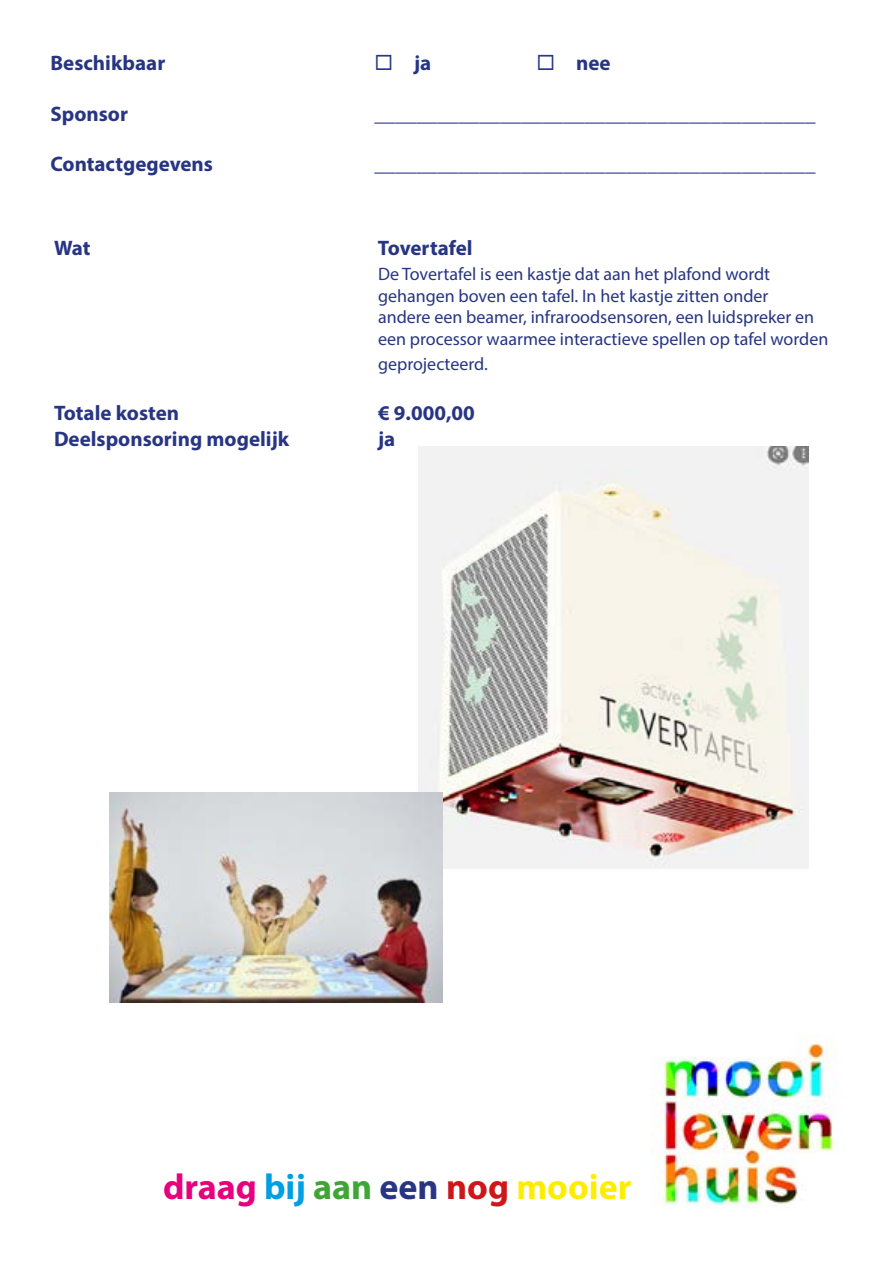
<style>
.page{position:relative;width:893px;height:1263px;background:#fff}
.page>*{position:absolute;margin:0;border:0;box-sizing:border-box;transform-origin:0 0}
.t1{font:700 36px "Myriad Pro";color:#ffed00}
.t2{font:700 21px "Myriad Pro";color:#283583}
.t3{font:18px/21.6px "Myriad Pro";color:#283583}
.s1{color:#e6007d}
.s2{color:#009fe3}
.s3{color:#3fa535}
.s4{color:#283583}
.s5{color:#cd1719}
</style>
<div class="page">
<img style="left:652px;top:1039px;width:183px;height:168px">
<img style="left:419px;top:446px;width:390px;height:422px">
<img style="left:109px;top:792px;width:334px;height:210px">
<p class="t2" style="left:50px;top:49px;width:116px">Beschikbaar</p>
<p class="t2" style="left:374px;top:49px;width:58px">◻ ja</p>
<p class="t2" style="left:536px;top:49px;width:76px">◻ nee</p>
<p class="t2" style="left:50px;top:100px;width:79px">Sponsor</p>
<p class="t2" style="left:374px;top:100px;width:442px">__________________________________________</p>
<p class="t2" style="left:50px;top:150px;width:164px">Contactgegevens</p>
<p class="t2" style="left:374px;top:150px;width:443px">__________________________________________</p>
<p class="t2" style="left:54px;top:234px;width:38px">Wat</p>
<p class="t2" style="left:378px;top:234px;width:96px">Tovertafel</p>
<p class="t3" style="left:378px;top:263px;width:452px">De Tovertafel is een kastje dat aan het plafond wordt gehangen boven een tafel. In het kastje zitten onder<br>andere een beamer, infraroodsensoren, een luidspreker en een processor waarmee interactieve spellen op tafel worden</p>
<p class="t3" style="left:378px;top:353px;width:111px">geprojecteerd.</p>
<p class="t2" style="left:54px;top:400px;width:127px">Totale kosten</p>
<p class="t2" style="left:378px;top:400px;width:98px">€ 9.000,00</p>
<p class="t2" style="left:54px;top:425px;width:237px">Deelsponsoring mogelijk</p>
<p class="t2" style="left:378px;top:425px;width:19px">ja</p>
<h1 class="t1" style="left:163px;top:1163px;width:470px"><span class="s1">draag</span> <span class="s2">bij</span> <span class="s3">aan</span> <span class="s4">een</span> <span class="s5">nog</span> mooier</h1>
</div>
